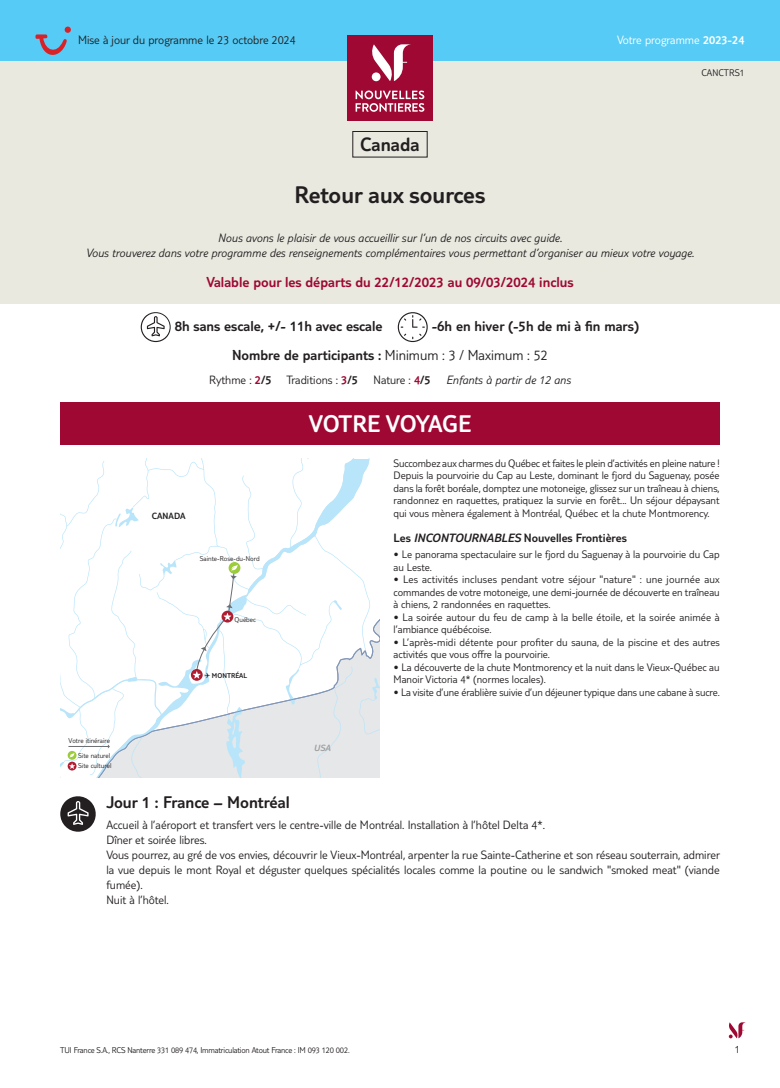
<style>
.page{position:relative;width:780px;height:1088px;background:#fff}
.page>*{position:absolute;margin:0;border:0;box-sizing:border-box;transform-origin:0 0}
.t1{font:300 25px "TUI Type";color:#231f20}
.t2{font:300 25px "TUI Type";letter-spacing:-.015em;color:#fff}
.t3{font:300 20px "TUI Type";color:#231f20}
.t4{font:300 17.5px "TUI Type";color:#231f20}
.t5{font:300 15px/28.6px "TUI Type";color:#231f20}
.t6{font:300 15px "TUI Type";color:#9e0832}
.t7{font:300 12.5px/15px "TUI Type";color:#231f20}
.t8{font:italic 300 12.5px/15px "TUI Type";color:#231f20;text-align:center}
.t9{font:300 12.5px "TUI Type";color:#231f20}
.t10{font:300 12.5px "TUI Type";color:#fff}
.t11{font:300 11.25px/12.5px "TUI Type";color:#231f20}
.t12{font:300 10px "TUI Type";color:#231f20}
.t13{font:300 9.38px "TUI Type";color:#231f20}
.t14{font:italic 300 9.38px "TUI Type";color:#9d9d9c}
.t15{font:300 8.75px "TUI Type";letter-spacing:-.02em;color:#231f20}
.t16{font:300 7.25px/10.8px "TUI Type";color:#231f20}
.t17{font:300 7.25px "TUI Type";color:#231f20}
.s1{font-style:inherit}
.s2{color:#9e0832}
.s3{font-style:normal}
.s4{font-style:normal;color:#9e0832}
.s5{font-style:italic}
</style>
<div class="page">
<svg style="left:728px;top:1022px;width:18px;height:16px"></svg>
<div style="left:0;top:0;width:780px;height:303px;background:#e9e9e0"></div>
<div style="left:0;top:0;width:780px;height:60px;background:#56cbf5"></div>
<div style="left:347px;top:35px;width:85px;height:85px;background:#9e0832"></div>
<svg style="left:355px;top:90px;width:69px;height:22px"></svg>
<svg style="left:371px;top:44px;width:40px;height:37px"></svg>
<svg style="left:141px;top:312px;width:30px;height:30px"></svg>
<svg style="left:398px;top:312px;width:30px;height:30px"></svg>
<div style="left:352px;top:131px;width:75px;height:26px;border:1px solid #231f20"></div>
<div style="left:60px;top:402px;width:659px;height:43px;background:#9e0832"></div>
<svg style="left:60px;top:459px;width:319px;height:319px"></svg>
<div style="left:228px;top:562px;width:12px;height:12px;background:#9ccb3b;border-radius:50%"></div>
<svg style="left:191px;top:669px;width:12px;height:12px"></svg>
<svg style="left:60px;top:731px;width:93px;height:47px"></svg>
<svg style="left:193px;top:565px;width:45px;height:113px"></svg>
<svg style="left:60px;top:796px;width:36px;height:36px"></svg>
<svg style="left:35px;top:27px;width:36px;height:28px"></svg>
<p class="t7" style="left:78px;top:32px;width:219px">Mise à jour du programme le 23 octobre 2024</p>
<h2 class="t3" style="left:360px;top:133px;width:61px">Canada</h2>
<h1 class="t1" style="left:294px;top:180px;width:192px">Retour aux sources</h1>
<p class="t10" style="left:617px;top:33px;width:129px">Votre programme <span class="s1">2023-24</span></p>
<p class="t12" style="left:701px;top:67px;width:45px">CANCTRS1</p>
<p class="t8" style="left:86px;top:230px;width:610px">Nous avons le plaisir de vous accueillir sur l’un de nos circuits avec guide.<br>Vous trouverez dans votre programme des renseignements complémentaires vous permettant d’organiser au mieux votre voyage.</p>
<h3 class="t6" style="left:206px;top:273px;width:368px">Valable pour les départs du 22/12/2023 au 09/03/2024 inclus</h3>
<h3 class="t5" style="left:175px;top:312px;width:209px">8h sans escale, +/- 11h avec escale</h3>
<h3 class="t5" style="left:232px;top:312px;width:409px;text-indent:200px">-6h en hiver (-5h de mi à fin mars)<br>Nombre de participants : <span class="s1">Minimum : 3 / Maximum : 52</span></h3>
<p class="t7" style="left:209px;top:372px;width:150px">Rythme : <span class="s2">2</span><span class="s1">/5</span> Traditions : <span class="s2">3</span><span class="s1">/5</span></p>
<p class="t8" style="left:373px;top:372px;width:199px"><span class="s3">Nature :</span> <span class="s4">4</span><span class="s3">/5</span> Enfants à partir de 12 ans</p>
<p class="t16" style="left:68px;top:735px;width:43px">Votre itinéraire</p>
<p class="t16" style="left:78px;top:750px;width:35px">Site naturel<br>Site culturel</p>
<p class="t13" style="left:152px;top:510px;width:35px">CANADA</p>
<p class="t16" style="left:200px;top:553px;width:61px">Sainte-Rose-du-Nord</p>
<p class="t16" style="left:234px;top:614px;width:23px">Québec</p>
<p class="t17" style="left:204px;top:672px;width:44px">✈ MONTRÉAL</p>
<h1 class="t2" style="left:309px;top:409px;width:164px">VOTRE VOYAGE</h1>
<p class="t14" style="left:314px;top:742px;width:18px">USA</p>
<p class="t11" style="left:393px;top:456px;width:328px;text-align:justify">Succombez aux charmes du Québec et faites le plein d’activités en pleine nature !<br>Depuis la pourvoirie du Cap au Leste, dominant le fjord du Saguenay, posée dans la forêt boréale, domptez une motoneige, glissez sur un traîneau à chiens, randonnez en raquettes, pratiquez la survie en forêt... Un séjour dépaysant qui vous mènera également à Montréal, Québec et la chute Montmorency.</p>
<p class="t9" style="left:393px;top:531px;width:235px">Les <span class="s5">INCONTOURNABLES</span> Nouvelles Frontières</p>
<p class="t11" style="left:393px;top:548px;width:328px">• Le panorama spectaculaire sur le fjord du Saguenay à la pourvoirie du Cap au Leste.</p>
<p class="t11" style="left:393px;top:573px;width:328px;text-align:justify">• Les activités incluses pendant votre séjour "nature" : une journée aux commandes de votre motoneige, une demi-journée de découverte en traîneau à chiens, 2 randonnées en raquettes.</p>
<p class="t11" style="left:393px;top:610px;width:328px">• La soirée autour du feu de camp à la belle étoile, et la soirée animée à l’ambiance québécoise.</p>
<p class="t11" style="left:393px;top:635px;width:328px">• L’après-midi détente pour profiter du sauna, de la piscine et des autres activités que vous offre la pourvoirie.</p>
<p class="t11" style="left:393px;top:660px;width:327px">• La découverte de la chute Montmorency et la nuit dans le Vieux-Québec au<br>Manoir Victoria 4* (normes locales).</p>
<p class="t11" style="left:393px;top:685px;width:328px">• La visite d’une érablière suivie d’un déjeuner typique dans une cabane à sucre.</p>
<h3 class="t4" style="left:106px;top:792px;width:185px">Jour 1 : France – Montréal</h3>
<p class="t7" style="left:106px;top:817px;width:615px">Accueil à l’aéroport et transfert vers le centre-ville de Montréal. Installation à l’hôtel Delta 4*.<br>Dîner et soirée libres.<br>Vous pourrez, au gré de vos envies, découvrir le Vieux-Montréal, arpenter la rue Sainte-Catherine et son réseau souterrain, admirer la vue depuis le mont Royal et déguster quelques spécialités locales comme la poutine ou le sandwich "smoked meat" (viande fumée).<br>Nuit à l’hôtel.</p>
<p class="t15" style="left:60px;top:1045px;width:291px">TUI France S.A., RCS Nanterre 331 089 474, Immatriculation Atout France : IM 093 120 002.</p>
<p class="t11" style="left:734px;top:1042px;width:7px">1</p>
</div>
